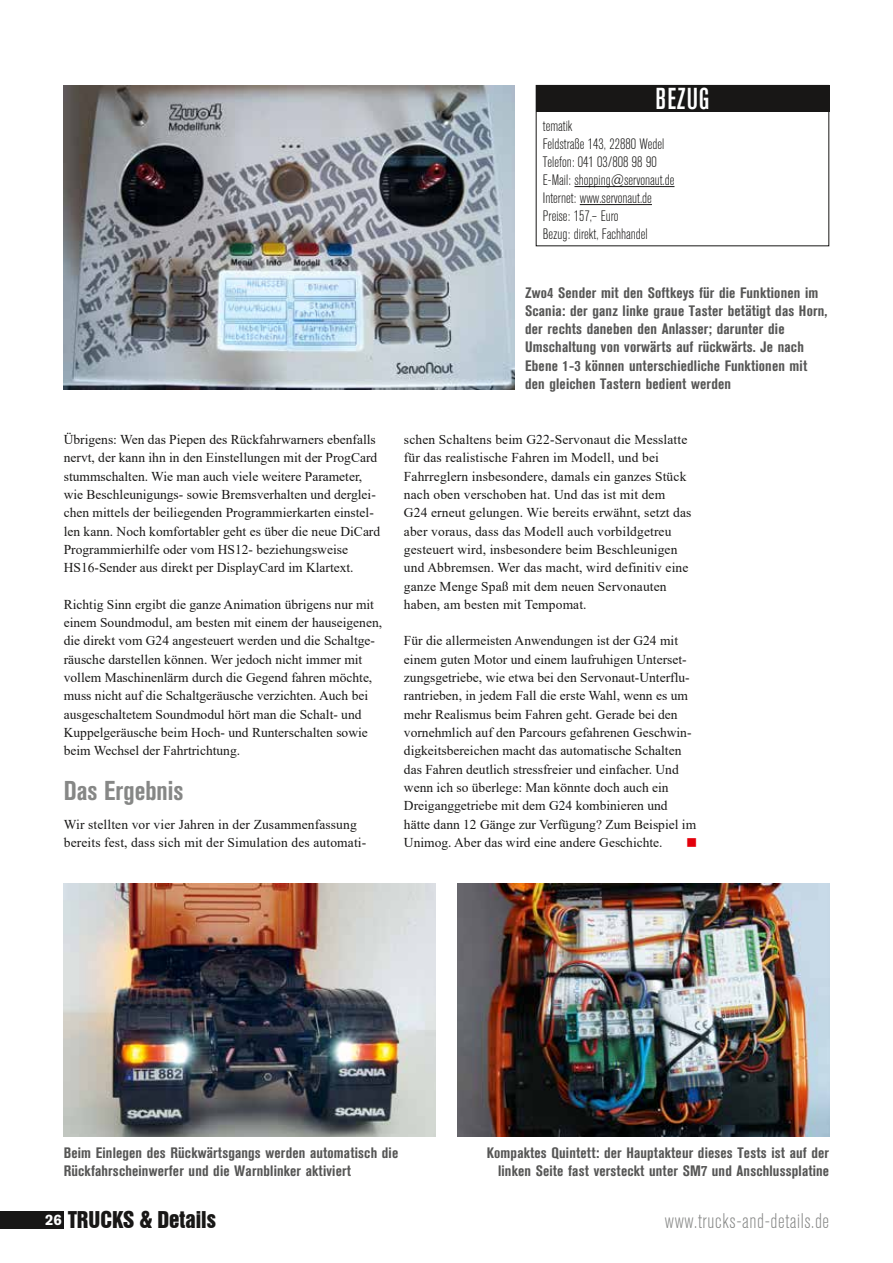
<style>
.page{position:relative;width:893px;height:1263px;background:#fff}
.page>*{position:absolute;margin:0;border:0;box-sizing:border-box;transform-origin:0 0}
.t1{font:500 condensed 30px "Akzidenz Grotesk BE";letter-spacing:.035em;color:#fff}
.t2{font:700 condensed 27px "Akzidenz Grotesk BE";color:#868786}
.t3{font:21.3px "Swiss 921 BT Regular A";color:#181716}
.t4{font:300 condensed 21px "Akzidenz Grotesk BE";letter-spacing:.03em;color:#868786}
.t5{font:700 condensed 15px/18.3px "Akzidenz Grotesk BE";letter-spacing:.01em;color:#565655;scale:1.05 1}
.t6{font:300 condensed 15px/18px "Akzidenz Grotesk BE";color:#181716}
.t7{font:15px "Wingdings";color:#e3000b}
.t8{font:13.5px/18.3px "Times New Roman";color:#181716}
.s1{font-family:"Akzidenz Grotesk BE";font-weight:700;font-size:15px;color:#fff}
</style>
<div class="page">
<div style="left:0;top:1211px;width:64px;height:17px;background:#181716"></div>
<svg style="left:535px;top:85px;width:295px;height:162px"></svg>
<div style="left:536px;top:85px;width:293px;height:26px;background:#181716"></div>
<img style="left:64px;top:85px;width:450px;height:304px">
<img style="left:64px;top:883px;width:372px;height:254px">
<img style="left:457px;top:883px;width:372px;height:254px">
<h1 class="t1" style="left:655px;top:82px;width:56px">BEZUG</h1>
<p class="t6" style="left:543px;top:117px;width:133px">tematik<br>Feldstraße 143, 22880 Wedel<br>Telefon: 041 03/808 98 90<br>E-Mail: shopping@servonaut.de<br>Internet: www.servonaut.de<br>Preise: 157,– Euro<br>Bezug: direkt, Fachhandel</p>
<p class="t8" style="left:64px;top:430px;width:318px">Übrigens: Wen das Piepen des Rückfahrwarners ebenfalls nervt, der kann ihn in den Einstellungen mit der ProgCard stummschalten. Wie man auch viele weitere Parameter, wie Beschleunigungs- sowie Bremsverhalten und derglei&shy;chen mittels der beiliegenden Programmierkarten einstel&shy;len kann. Noch komfortabler geht es über die neue DiCard Programmierhilfe oder vom HS12- beziehungsweise HS16-Sender aus direkt per DisplayCard im Klartext.</p>
<p class="t8" style="left:64px;top:595px;width:320px">Richtig Sinn ergibt die ganze Animation übrigens nur mit einem Soundmodul, am besten mit einem der hauseigenen, die direkt vom G24 angesteuert werden und die Schaltge&shy;räusche darstellen können. Wer jedoch nicht immer mit vollem Maschinenlärm durch die Gegend fahren möchte, muss nicht auf die Schaltgeräusche verzichten. Auch bei ausgeschaltetem Soundmodul hört man die Schalt- und Kuppelgeräusche beim Hoch- und Runterschalten sowie beim Wechsel der Fahrtrichtung.</p>
<h2 class="t2" style="left:64px;top:775px;width:121px">Das Ergebnis</h2>
<p class="t8" style="left:64px;top:814px;width:304px">Wir stellten vor vier Jahren in der Zusammenfassung bereits fest, dass sich mit der Simulation des automati-</p>
<p class="t5" style="left:525px;top:283px;width:289px">Zwo4 Sender mit den Softkeys für die Funktionen im Scania: der ganz linke graue Taster betätigt das Horn, der rechts daneben den Anlasser; darunter die Umschaltung von vorwärts auf rückwärts. Je nach Ebene 1-3 können unterschiedliche Funktionen mit den gleichen Tastern bedient werden</p>
<p class="t8" style="left:404px;top:430px;width:289px">schen Schaltens beim G22-Servonaut die Messlatte für das realistische Fahren im Modell, und bei Fahrreglern insbesondere, damals ein ganzes Stück nach oben verschoben hat. Und das ist mit dem G24 erneut gelungen. Wie bereits erwähnt, setzt das aber voraus, dass das Modell auch vorbildgetreu gesteuert wird, insbesondere beim Beschleunigen und Abbremsen. Wer das macht, wird definitiv eine ganze Menge Spaß mit dem neuen Servonauten haben, am besten mit Tempomat.</p>
<p class="t8" style="left:404px;top:631px;width:294px">Für die allermeisten Anwendungen ist der G24 mit einem guten Motor und einem laufruhigen Unterset&shy;zungsgetriebe, wie etwa bei den Servonaut-Unterflu&shy;rantrieben, in jedem Fall die erste Wahl, wenn es um mehr Realismus beim Fahren geht. Gerade bei den vornehmlich auf den Parcours gefahrenen Geschwin&shy;digkeitsbereichen macht das automatische Schalten das Fahren deutlich stressfreier und einfacher. Und wenn ich so überlege: Man könnte doch auch ein Dreiganggetriebe mit dem G24 kombinieren und hätte dann 12 Gänge zur Verfügung? Zum Beispiel im Unimog. Aber das wird eine andere Geschichte.</p>
<p class="t7" style="left:686px;top:834px;width:13px">■</p>
<p class="t5" style="left:64px;top:1144px;width:320px">Beim Einlegen des Rückwärtsgangs werden automatisch die<br>Rückfahrscheinwerfer und die Warnblinker aktiviert</p>
<p class="t5" style="left:487px;top:1144px;width:328px;text-align:right">Kompaktes Quintett: der Hauptakteur dieses Tests ist auf der linken Seite fast versteckt unter SM7 und Anschlussplatine</p>
<h3 class="t3" style="left:45px;top:1206px;width:172px"><span class="s1">26</span> TRUCKS &amp; Details</h3>
<h3 class="t4" style="left:665px;top:1209px;width:166px">www.trucks-and-details.de</h3>
</div>
